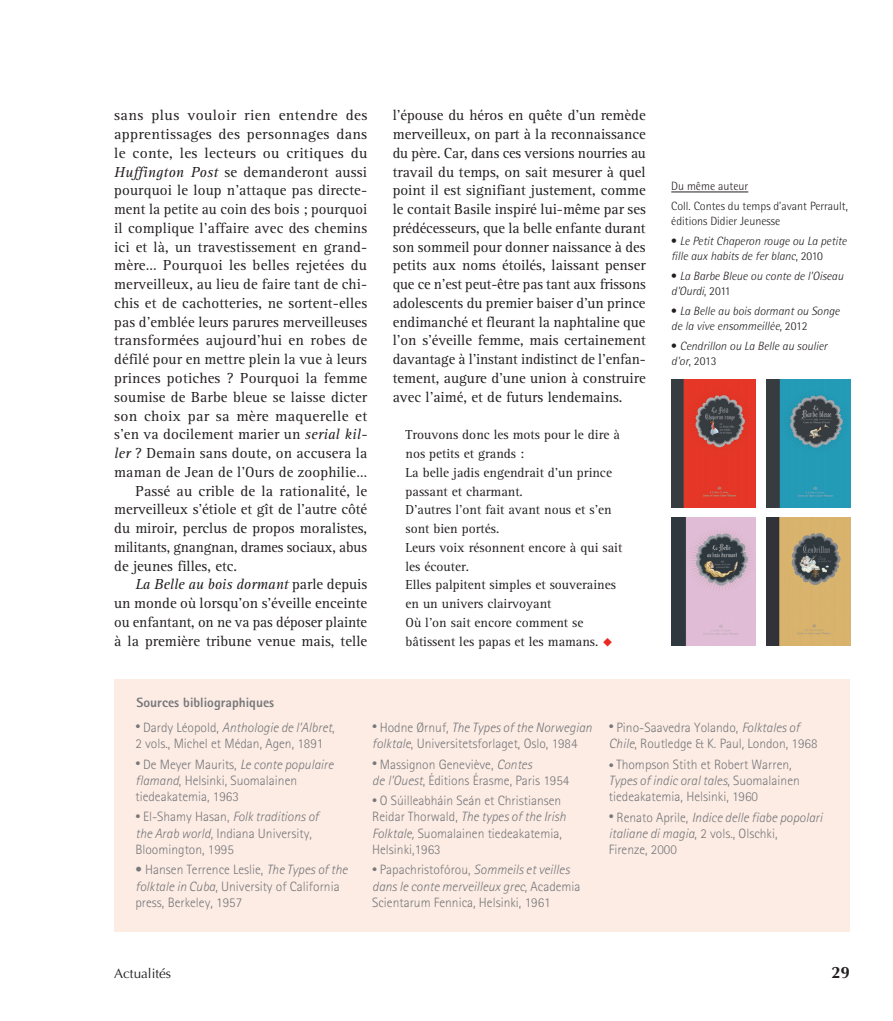
<style>
.page{position:relative;width:893px;height:1021px;background:#fff}
.page>*{position:absolute;margin:0;border:0;box-sizing:border-box;transform-origin:0 0}
.t1{font:700 16.5px "Optima";color:#231f20}
.MAG_-_txt_courant_1{font:15px/18.8px "Rotis Serif";color:#231f20;text-align:justify}
.MAG_-_notes{font:300 13.5px/16.2px "Rotis Sans Serif";color:#76787b}
.MAG_-_txt_courant_1-2{font:13.5px/18.8px "Rotis Serif";color:#231f20}
.MAG_-_notes-2{font:800 13.5px "Rotis Sans Serif";color:#76787b}
.t2{font:13.5px "Optima";color:#231f20}
.MAG_-_notes_de_fin{font:italic 300 12px/15.3px "Rotis Semi Sans Std";color:#231f20}
.MAG_-_notes_de_fin-2{font:300 12px/15.3px "Rotis Semi Sans Std";color:#231f20}
.s1{font-style:italic}
.s2{color:#ec2823}
.s3{font-style:normal}
.s4{font-size:10.5px}
</style>
<div class="page">
<div style="left:114px;top:678px;width:736px;height:253px;background:#fdece4"></div>
<img style="left:671px;top:517px;width:84px;height:128px">
<img style="left:671px;top:379px;width:84px;height:129px">
<img style="left:766px;top:517px;width:85px;height:128px">
<img style="left:766px;top:379px;width:85px;height:129px">
<hr style="left:671px;top:191px;width:77px;height:1px;background:#231f20">
<p class="MAG_-_txt_courant_1" style="left:114px;top:106px;width:255px">sans plus vouloir rien entendre des apprentissages des personnages dans le conte, les lecteurs ou critiques du <span class="s1">Huffington Post</span> se demanderont aussi pourquoi le loup n’attaque pas directe&shy;ment la petite au coin des bois ; pourquoi il complique l’affaire avec des chemins ici et là, un travestissement en grand&shy;mère… Pourquoi les belles rejetées du merveilleux, au lieu de faire tant de chi&shy;chis et de cachotteries, ne sortent-elles pas d’emblée leurs parures merveilleuses transformées aujourd’hui en robes de défilé pour en mettre plein la vue à leurs princes potiches ? Pourquoi la femme soumise de Barbe bleue se laisse dicter son choix par sa mère maquerelle et s’en va docilement marier un <span class="s1">serial kil&shy;ler</span> ? Demain sans doute, on accusera la maman de Jean de l’Ours de zoophilie…</p>
<p class="MAG_-_txt_courant_1" style="left:114px;top:481px;width:255px;text-indent:21px">Passé au crible de la rationalité, le merveilleux s’étiole et gît de l’autre côté du miroir, perclus de propos moralistes, militants, gnangnan, drames sociaux, abus de jeunes filles, etc.</p>
<p class="MAG_-_txt_courant_1" style="left:114px;top:575px;width:255px;text-indent:21px"><span class="s1">La Belle au bois dormant</span> parle depuis un monde où lorsqu’on s’éveille enceinte ou enfantant, on ne va pas déposer plainte à la première tribune venue mais, telle</p>
<p class="MAG_-_notes-2" style="left:137px;top:693px;width:139px">Sources bibliographiques</p>
<p class="MAG_-_txt_courant_1" style="left:393px;top:106px;width:255px">l’épouse du héros en quête d’un remède merveilleux, on part à la reconnaissance du père. Car, dans ces versions nourries au travail du temps, on sait mesurer à quel point il est signifiant justement, comme le contait Basile inspiré lui-même par ses prédécesseurs, que la belle enfante durant son sommeil pour donner naissance à des petits aux noms étoilés, laissant penser que ce n’est peut-être pas tant aux frissons adolescents du premier baiser d’un prince endimanché et fleurant la naphtaline que l’on s’éveille femme, mais certainement davantage à l’instant indistinct de l’enfan&shy;tement, augure d’une union à construire avec l’aimé, et de futurs lendemains.</p>
<p class="MAG_-_txt_courant_1-2" style="left:405px;top:425px;width:216px">Trouvons donc les mots pour le dire à nos petits et grands :</p>
<p class="MAG_-_txt_courant_1-2" style="left:405px;top:463px;width:208px">La belle jadis engendrait d’un prince passant et charmant.</p>
<p class="MAG_-_txt_courant_1-2" style="left:405px;top:500px;width:207px">D’autres l’ont fait avant nous et s’en sont bien portés.</p>
<p class="MAG_-_txt_courant_1-2" style="left:405px;top:538px;width:218px">Leurs voix résonnent encore à qui sait les écouter.</p>
<p class="MAG_-_txt_courant_1-2" style="left:405px;top:575px;width:212px">Elles palpitent simples et souveraines en un univers clairvoyant</p>
<p class="MAG_-_txt_courant_1-2" style="left:405px;top:613px;width:209px">Où l’on sait encore comment se bâtissent les papas et les mamans. <span class="s2">◆</span></p>
<p class="MAG_-_notes_de_fin-2" style="left:671px;top:179px;width:79px">Du même auteur</p>
<p class="MAG_-_notes_de_fin-2" style="left:671px;top:198px;width:178px">Coll. Contes du temps d'avant Perrault, éditions Didier Jeunesse</p>
<p class="MAG_-_notes_de_fin" style="left:671px;top:233px;width:177px"><span class="s3">•</span> Le Petit Chaperon rouge ou La petite fille aux habits de fer blanc<span class="s3">, 2010</span></p>
<p class="MAG_-_notes_de_fin" style="left:671px;top:268px;width:174px"><span class="s3">•</span> La Barbe Bleue ou conte de l'Oiseau d'Ourdi<span class="s3">, 2011</span></p>
<p class="MAG_-_notes_de_fin" style="left:671px;top:303px;width:170px"><span class="s3">•</span> La Belle au bois dormant ou Songe de la vive ensommeillée<span class="s3">, 2012</span></p>
<p class="MAG_-_notes_de_fin" style="left:671px;top:337px;width:158px"><span class="s3">•</span> Cendrillon ou La Belle au soulier d'or<span class="s3">, 2013</span></p>
<p class="MAG_-_notes" style="left:135px;top:719px;width:201px"><span class="s4">•</span> Dardy Léopold, <span class="s1">Anthologie de l’Albret</span>,<br>2 vols., Michel et Médan, Agen, 1891</p>
<p class="MAG_-_notes" style="left:135px;top:755px;width:200px"><span class="s4">•</span> De Meyer Maurits, <span class="s1">Le conte populaire flamand</span>, Helsinki, Suomalainen tiedeakatemia, 1963</p>
<p class="MAG_-_notes" style="left:135px;top:808px;width:185px"><span class="s4">•</span> El-Shamy Hasan, <span class="s1">Folk traditions of the Arab world</span>, Indiana University,<br>Bloomington, 1995</p>
<p class="MAG_-_notes" style="left:135px;top:861px;width:214px">• Hansen Terrence Leslie, <span class="s1">The Types of the folktale in Cuba</span>, University of California press, Berkeley, 1957</p>
<p class="MAG_-_notes" style="left:372px;top:719px;width:221px"><span class="s4">•</span> Hodne Ørnuf, <span class="s1">The Types of the Norwegian folktale</span>, Universitetsforlaget, Oslo, 1984</p>
<p class="MAG_-_notes" style="left:372px;top:755px;width:199px"><span class="s4">•</span> Massignon Geneviève, <span class="s1">Contes<br>de l’Ouest</span>, Éditions Érasme, Paris 1954</p>
<p class="MAG_-_notes" style="left:372px;top:792px;width:195px"><span class="s4">•</span> O Súilleabháin Seán et Christiansen Reidar Thorwald, <span class="s1">The types of the Irish Folktale,</span> Suomalainen tiedeakatemia, Helsinki,1963</p>
<p class="MAG_-_notes" style="left:372px;top:861px;width:210px"><span class="s4">•</span> Papachristofórou, <span class="s1">Sommeils et veilles dans le conte merveilleux grec</span>, Academia<br>Scientarum Fennica, Helsinki, 1961</p>
<p class="MAG_-_notes" style="left:609px;top:719px;width:210px"><span class="s4">•</span> Pino-Saavedra Yolando, <span class="s1">Folktales of<br>Chile</span>, Routledge &amp; K. Paul, London, 1968</p>
<p class="MAG_-_notes" style="left:609px;top:756px;width:192px"><span class="s4">•</span> Thompson Stith et Robert Warren,<br><span class="s1">Types of indic oral tales</span>, Suomalainen tiedeakatemia, Helsinki, 1960</p>
<p class="MAG_-_notes" style="left:609px;top:808px;width:215px"><span class="s4">•</span> Renato Aprile, <span class="s1">Indice delle fiabe popolari italiane di magia</span>, 2 vols., Olschki,<br>Firenze, 2000</p>
<p class="t2" style="left:114px;top:965px;width:59px">Actualités</p>
<p class="t1" style="left:831px;top:962px;width:20px">29</p>
</div>
